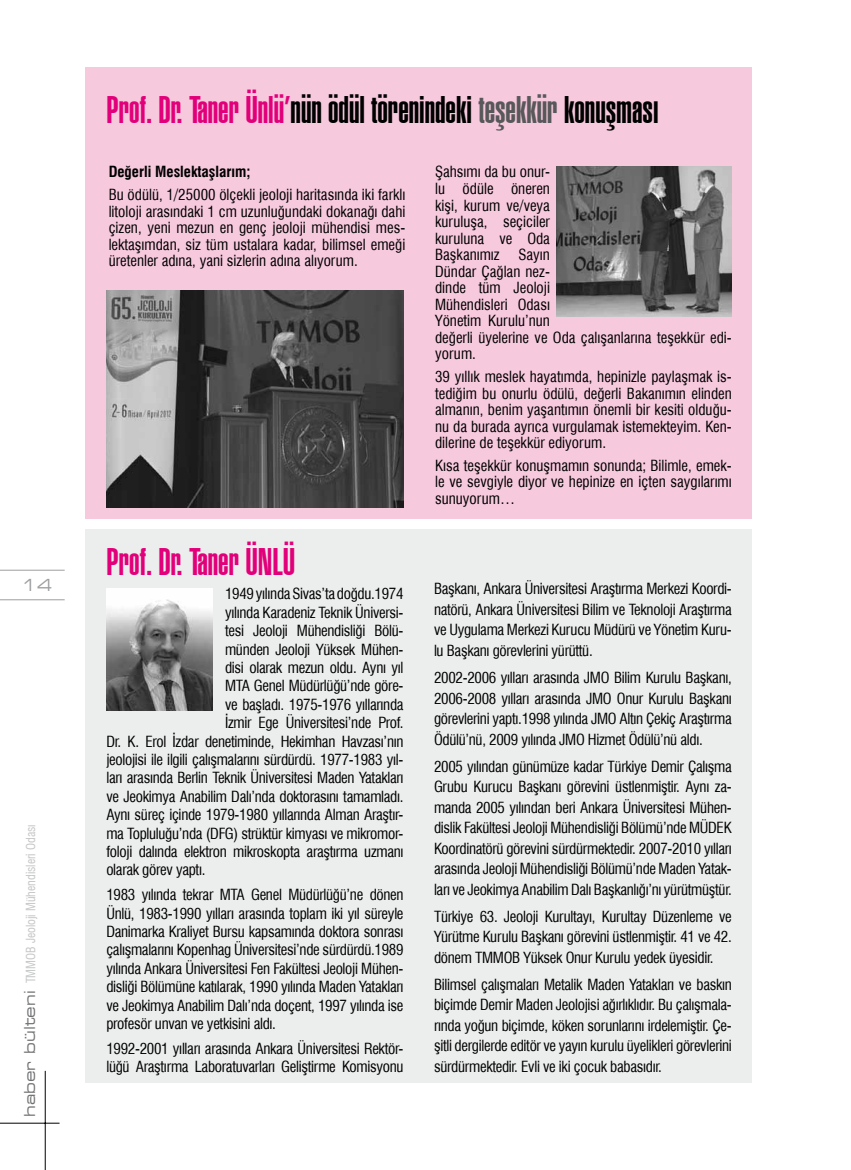
<style>
.page{position:relative;width:851px;height:1170px;background:#fff}
.page>*{position:absolute;margin:0;border:0;box-sizing:border-box;transform-origin:0 0}
.t1{font:700 37.5px "TFF Hlv Ult Cmprs";color:#000}
.t2{font:700 37.5px "TFF Hlv Ult Cmprs";color:#e2007a}
.t3{font:expanded 16.5px "Square 721 BT";color:#9c9e9f}
.t4{font:condensed 15px/20.5px "Swiss 721 BT";letter-spacing:-.02em;color:#000;text-align:justify}
.t5{font:condensed 15px/16.5px "Swiss 721 BT";color:#000}
.t6{font:700 condensed 15px "Swiss 721 BT";color:#000}
.t7{font:12px "Swiss 721 Condensed BT";color:#c6c7c8}
.s1{font-family:"Square 721 BT";font-stretch:expanded;font-size:15px;color:#707172}
.s2{color:#e2007a}
.s3{color:#58585a}
</style>
<div class="page">
<hr style="left:0;top:569px;width:65px;height:1px;background:#9c9e9f">
<hr style="left:0;top:599px;width:65px;height:1px;background:#9c9e9f">
<hr style="left:0;top:1122px;width:60px;height:1px;background:#000">
<hr style="left:45px;top:1070px;width:1px;height:99px;background:#000">
<div style="left:85px;top:68px;width:666px;height:451px;background:#f7c9dd"></div>
<div style="left:85px;top:529px;width:666px;height:553px;background:#eceded"></div>
<img style="left:106px;top:588px;width:106px;height:122px">
<img style="left:106px;top:290px;width:297px;height:217px">
<img style="left:556px;top:166px;width:175px;height:151px">
<p class="t3" style="left:21px;top:575px;width:33px">14</p>
<p class="t7" style="left:24px;top:1116px;width:294px;rotate:-90deg"><span class="s1">haber bülteni</span> TMMOB Jeoloji Mühendisleri Odasý</p>
<h1 class="t1" style="left:106px;top:88px;width:553px"><span class="s2">Prof. Dr. Taner Ünlü’</span>nün ödül törenindeki <span class="s3">teşekkür</span> konuşması</h1>
<p class="t6" style="left:109px;top:163px;width:143px">Değerli Meslektaşlarım;</p>
<p class="t4" style="left:109px;top:187px;width:298px;line-height:16.5px">Bu ödülü, 1/25000 ölçekli jeoloji haritasında iki farklı litoloji arasındaki 1 cm uzunluğundaki dokanağı dahi çizen, yeni mezun en genç jeoloji mühendisi mes&shy;lektaşımdan, siz tüm ustalara kadar, bilimsel emeği üretenler adına, yani sizlerin adına alıyorum.</p>
<h1 class="t2" style="left:106px;top:540px;width:190px">Prof. Dr. Taner ÜNLÜ</h1>
<p class="t4" style="left:225px;top:583px;width:180px">1949 yılında Sivas’ta doğdu.1974</p>
<p class="t4" style="left:225px;top:602px;width:180px">yılında Karadeniz Teknik Üniversi-</p>
<p class="t4" style="left:225px;top:620px;width:180px">tesi Jeoloji Mühendisliği Bölü-</p>
<p class="t4" style="left:225px;top:638px;width:180px">münden Jeoloji Yüksek Mühen-</p>
<p class="t4" style="left:225px;top:657px;width:180px">disi olarak mezun oldu. Aynı yıl</p>
<p class="t4" style="left:225px;top:675px;width:180px">MTA Genel Müdürlüğü’nde göre-</p>
<p class="t4" style="left:225px;top:694px;width:180px">ve başladı. 1975-1976 yıllarında</p>
<p class="t4" style="left:225px;top:712px;width:180px">İzmir Ege Üniversitesi’nde Prof.</p>
<p class="t4" style="left:106px;top:730px;width:298px">Dr. K. Erol İzdar denetiminde, Hekimhan Havzası’nın</p>
<p class="t4" style="left:106px;top:749px;width:298px">jeolojisi ile ilgili çalışmalarını sürdürdü. 1977-1983 yıl-</p>
<p class="t4" style="left:106px;top:767px;width:298px">ları arasında Berlin Teknik Üniversitesi Maden Yatakları</p>
<p class="t4" style="left:106px;top:786px;width:299px">ve Jeokimya Anabilim Dalı’nda doktorasını tamamladı.</p>
<p class="t4" style="left:106px;top:804px;width:298px">Aynı süreç içinde 1979-1980 yıllarında Alman Araştır-</p>
<p class="t4" style="left:106px;top:822px;width:298px">ma Topluluğu’nda (DFG) strüktür kimyası ve mikromor-</p>
<p class="t4" style="left:106px;top:841px;width:299px">foloji dalında elektron mikroskopta araştırma uzmanı</p>
<p class="t4" style="left:106px;top:859px;width:100px">olarak görev yaptı.</p>
<p class="t4" style="left:106px;top:885px;width:298px;line-height:18.5px">1983 yılında tekrar MTA Genel Müdürlüğü’ne dönen Ünlü, 1983-1990 yılları arasında toplam iki yıl süreyle Danimarka Kraliyet Bursu kapsamında doktora sonrası çalışmalarını Kopenhag Üniversitesi’nde sürdürdü.1989 yılında Ankara Üniversitesi Fen Fakültesi Jeoloji Mühen&shy;disliği Bölümüne katılarak, 1990 yılında Maden Yatakları ve Jeokimya Anabilim Dalı’nda doçent, 1997 yılında ise profesör unvan ve yetkisini aldı.</p>
<p class="t4" style="left:106px;top:1038px;width:299px;line-height:18.5px">1992-2001 yılları arasında Ankara Üniversitesi Rektör&shy;lüğü Araştırma Laboratuvarları Geliştirme Komisyonu</p>
<p class="t4" style="left:435px;top:164px;width:116px;line-height:16.5px">Şahsımı da bu onur&shy;lu ödüle öneren kişi, kurum ve/veya kuruluşa, seçiciler kuruluna ve Oda Başkanımız</p>
<p class="t5" style="left:435px;top:246px;width:298px;text-indent:83px">Sayın<br>Dündar Çağlan nez-<br>dinde tüm Jeoloji<br>Mühendisleri Odası<br>Yönetim Kurulu’nun<br>değerli üyelerine ve Oda çalışanlarına teşekkür edi&shy;yorum.</p>
<p class="t4" style="left:435px;top:368px;width:298px;line-height:16.5px">39 yıllık meslek hayatımda, hepinizle paylaşmak is&shy;tediğim bu onurlu ödülü, değerli Bakanımın elinden almanın, benim yaşantımın önemli bir kesiti olduğu&shy;nu da burada ayrıca vurgulamak istemekteyim. Ken&shy;dilerine de teşekkür ediyorum.</p>
<p class="t4" style="left:435px;top:457px;width:298px;line-height:16.5px">Kısa teşekkür konuşmamın sonunda; Bilimle, emek&shy;le ve sevgiyle diyor ve hepinize en içten saygılarımı sunuyorum…</p>
<p class="t4" style="left:434px;top:578px;width:299px">Başkanı, Ankara Üniversitesi Araştırma Merkezi Koordi&shy;natörü, Ankara Üniversitesi Bilim ve Teknoloji Araştırma ve Uygulama Merkezi Kurucu Müdürü ve Yönetim Kuru&shy;lu Başkanı görevlerini yürüttü.</p>
<p class="t4" style="left:434px;top:667px;width:299px">2002-2006 yılları arasında JMO Bilim Kurulu Başkanı, 2006-2008 yılları arasında JMO Onur Kurulu Başkanı görevlerini yaptı.1998 yılında JMO Altın Çekiç Araştırma Ödülü’nü, 2009 yılında JMO Hizmet Ödülü’nü aldı.</p>
<p class="t4" style="left:434px;top:755px;width:299px">2005 yılından günümüze kadar Türkiye Demir Çalışma Grubu Kurucu Başkanı görevini üstlenmiştir. Aynı za&shy;manda 2005 yılından beri Ankara Üniversitesi Mühen&shy;dislik Fakültesi Jeoloji Mühendisliği Bölümü’nde MÜDEK Koordinatörü görevini sürdürmektedir. 2007-2010 yılları arasında Jeoloji Mühendisliği Bölümü’nde Maden Yatak&shy;ları ve Jeokimya Anabilim Dalı Başkanlığı’nı yürütmüştür.</p>
<p class="t4" style="left:434px;top:905px;width:299px">Türkiye 63. Jeoloji Kurultayı, Kurultay Düzenleme ve Yürütme Kurulu Başkanı görevini üstlenmiştir. 41 ve 42. dönem TMMOB Yüksek Onur Kurulu yedek üyesidir.</p>
<p class="t4" style="left:434px;top:973px;width:299px">Bilimsel çalışmaları Metalik Maden Yatakları ve baskın biçimde Demir Maden Jeolojisi ağırlıklıdır. Bu çalışmala&shy;rında yoğun biçimde, köken sorunlarını irdelemiştir. Çe&shy;şitli dergilerde editör ve yayın kurulu üyelikleri görevlerini sürdürmektedir. Evli ve iki çocuk babasıdır.</p>
</div>
